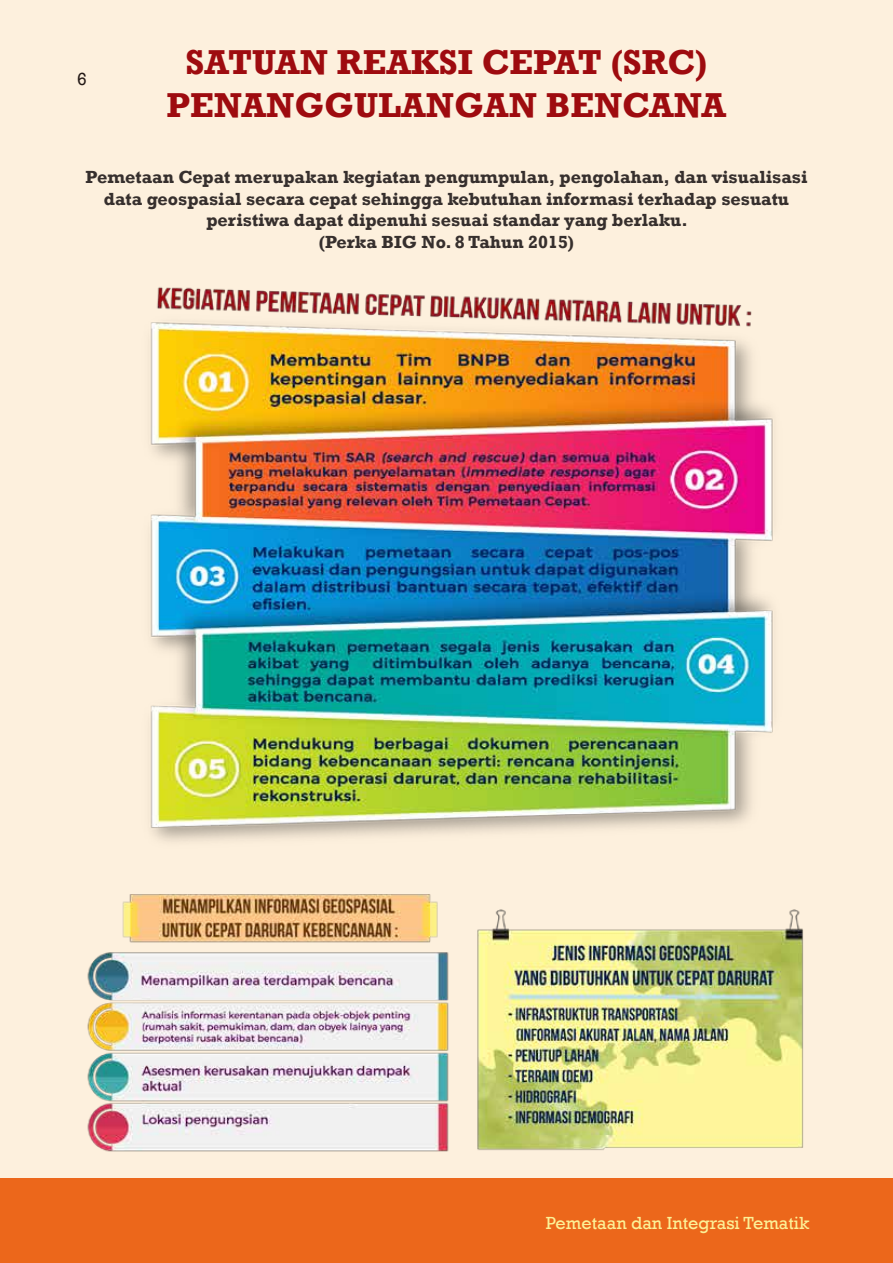
<style>
.page{position:relative;width:893px;height:1263px;background:#fdf0dd}
.page>*{position:absolute;margin:0;border:0;box-sizing:border-box;transform-origin:0 0}
.t1{font:700 35.4px/42.6px "Rockwell";color:#9e0b0f;text-align:center}
.t2{font:700 18px/21.6px "Rockwell";color:#362f2d;text-align:center}
.t3{font:18px "Rockwell";color:#fcf197}
.t4{font:18px "Rockwell";color:#231916}
</style>
<div class="page">
<div style="left:0;top:1178px;width:893px;height:85px;background:#ec671b"></div>
<img style="left:87px;top:287px;width:716px;height:865px">
<p class="t4" style="left:77px;top:69px;width:11px">6</p>
<h1 class="t1" style="left:167px;top:41px;width:561px">SATUAN REAKSI CEPAT (SRC)<br>PENANGGULANGAN BENCANA</h1>
<p class="t2" style="left:86px;top:166px;width:723px">Pemetaan Cepat merupakan kegiatan pengumpulan, pengolahan, dan visualisasi data geospasial secara cepat sehingga kebutuhan informasi terhadap sesuatu peristiwa dapat dipenuhi sesuai standar yang berlaku.<br>(Perka BIG No. 8 Tahun 2015)</p>
<p class="t3" style="left:546px;top:1213px;width:265px">Pemetaan dan Integrasi Tematik</p>
</div>
